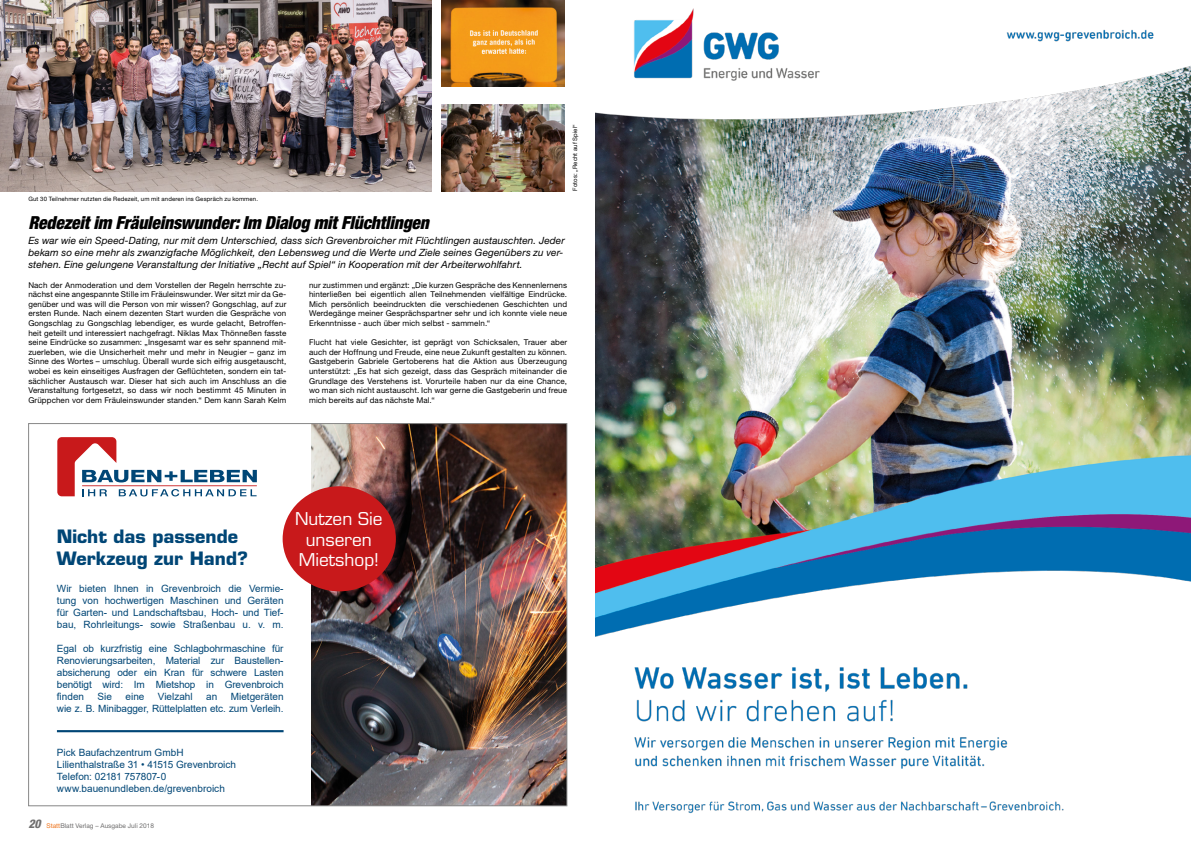
<style>
.page{position:relative;width:1191px;height:842px;background:#fff}
.page>*{position:absolute;margin:0;border:0;box-sizing:border-box;transform-origin:0 0}
.t1{font:italic 900 condensed 18px "Helvetica Neue LT Std";letter-spacing:-.01em;color:#000}
.t2{font:700 18px/21.6px "Eurostile LT Std";color:#004676}
.t3{font:17.2px/20.7px "Eurostile LT Std";color:#fff;text-align:center}
.t4{font:10px/12px "Arial";color:#004676;text-align:justify}
.t5{font:italic 10px/12px "Helvetica Neue LT Std";letter-spacing:.01em;color:#000}
.t6{font:8px/9.6px "Helvetica Neue LT Std";letter-spacing:.015em;color:#000;text-align:justify}
.t7{font:6.5px "Helvetica Neue LT Std";color:#706f6f}
.t8{font:6px "Helvetica Neue LT Std";letter-spacing:.02em;color:#000}
.s1{font-weight:800;font-style:italic;font-stretch:condensed;font-size:12px}
.s2{color:#ee7219}
</style>
<div class="page">
<img style="left:312px;top:425px;width:253px;height:379px">
<hr style="left:57px;top:730px;width:226px;height:2px;background:#004676">
<div style="left:283px;top:486px;width:113px;height:105px;background:#c8191b;border-radius:50%"></div>
<svg style="left:57px;top:437px;width:200px;height:60px"></svg>
<img style="left:595px;top:8px;width:596px;height:806px">
<img style="left:0;top:0;width:432px;height:191px">
<img style="left:441px;top:0;width:123px;height:86px">
<img style="left:441px;top:105px;width:123px;height:86px">
<p class="t8" style="left:28px;top:195px;width:231px">Gut 30 Teilnehmer nutzten die Redezeit, um mit anderen ins Gespräch zu kommen.</p>
<p class="t8" style="left:571px;top:191px;width:68px;rotate:-90deg">Fotos: „Recht auf Spiel“</p>
<h1 class="t1" style="left:28px;top:212px;width:402px">Redezeit im Fräuleinswunder: Im Dialog mit Flüchtlingen</h1>
<p class="t5" style="left:28px;top:235px;width:538px">Es war wie ein Speed-Dating, nur mit dem Unterschied, dass sich Grevenbroicher mit Flüchtlingen austauschten. Jeder bekam so eine mehr als zwanzigfache Möglichkeit, den Lebensweg und die Werte und Ziele seines Gegenübers zu ver&shy;stehen. Eine gelungene Veranstaltung der Initiative „Recht auf Spiel“ in Kooperation mit der Arbeiterwohlfahrt.</p>
<p class="t6" style="left:28px;top:280px;width:259px">Nach der Anmoderation und dem Vorstellen der Regeln herrschte zu&shy;nächst eine angespannte Stille im Fräuleinswunder. Wer sitzt mir da Ge&shy;genüber und was will die Person von mir wissen? Gongschlag, auf zur ersten Runde. Nach einem dezenten Start wurden die Gespräche von Gongschlag zu Gongschlag lebendiger, es wurde gelacht, Betroffen&shy;heit geteilt und interessiert nachgefragt. Niklas Max Thönneßen fasste seine Eindrücke so zusammen: „Insgesamt war es sehr spannend mit&shy;zuerleben, wie die Unsicherheit mehr und mehr in Neugier – ganz im Sinne des Wortes – umschlug. Überall wurde sich eifrig ausgetauscht, wobei es kein einseitiges Ausfragen der Geflüchteten, sondern ein tat&shy;sächlicher Austausch war. Dieser hat sich auch im Anschluss an die Veranstaltung fortgesetzt, so dass wir noch bestimmt 45 Minuten in Grüppchen vor dem Fräuleinswunder standen.“ Dem kann Sarah Kelm</p>
<p class="t6" style="left:309px;top:280px;width:259px">nur zustimmen und ergänzt: „Die kurzen Gespräche des Kennenlernens hinterließen bei eigentlich allen Teilnehmenden vielfältige Eindrücke.<br>Mich persönlich beeindruckten die verschiedenen Geschichten und Werdegänge meiner Gesprächspartner sehr und ich konnte viele neue Erkenntnisse - auch über mich selbst - sammeln.“</p>
<p class="t6" style="left:309px;top:337px;width:259px">Flucht hat viele Gesichter, ist geprägt von Schicksalen, Trauer aber auch der Hoffnung und Freude, eine neue Zukunft gestalten zu können.<br>Gastgeberin Gabriele Gertoberens hat die Aktion aus Überzeugung unterstützt: „Es hat sich gezeigt, dass das Gespräch miteinander die Grundlage des Verstehens ist. Vorurteile haben nur da eine Chance, wo man sich nicht austauscht. Ich war gerne die Gastgeberin und freue mich bereits auf das nächste Mal.“</p>
<h1 class="t2" style="left:57px;top:526px;width:192px">Nicht das passende<br>Werkzeug zur Hand?</h1>
<p class="t4" style="left:57px;top:583px;width:228px">Wir bieten Ihnen in Grevenbroich die Vermie&shy;tung von hochwertigen Maschinen und Geräten für Garten- und Landschaftsbau, Hoch- und Tief&shy;bau, Rohrleitungs- sowie Straßenbau u. v. m.</p>
<p class="t4" style="left:57px;top:643px;width:228px">Egal ob kurzfristig eine Schlagbohrmaschine für Renovierungsarbeiten, Material zur Baustellen&shy;absicherung oder ein Kran für schwere Lasten benötigt wird: Im Mietshop in Grevenbroich finden</p>
<p class="t4" style="left:98px;top:690px;width:16px">Sie</p>
<p class="t4" style="left:126px;top:690px;width:20px">eine</p>
<p class="t4" style="left:158px;top:690px;width:36px">Vielzahl</p>
<p class="t4" style="left:206px;top:690px;width:13px">an</p>
<p class="t4" style="left:57px;top:690px;width:228px;text-align:right">Mietgeräten<br>wie z. B. Minibagger, Rüttelplatten etc. zum Verleih.</p>
<h2 class="t3" style="left:295px;top:509px;width:89px">Nutzen Sie unseren<br>Mietshop!</h2>
<p class="t4" style="left:57px;top:746px;width:181px;text-align:left">Pick Baufachzentrum GmbH Lilienthalstraße 31 • 41515 Grevenbroich Telefon: 02181 757807-0 www.bauenundleben.de/grevenbroich</p>
<p class="t7" style="left:28px;top:822px;width:127px"><span class="s1">20</span> <span class="s2">Statt</span>Blatt Verlag – Ausgabe Juli 2018</p>
</div>
